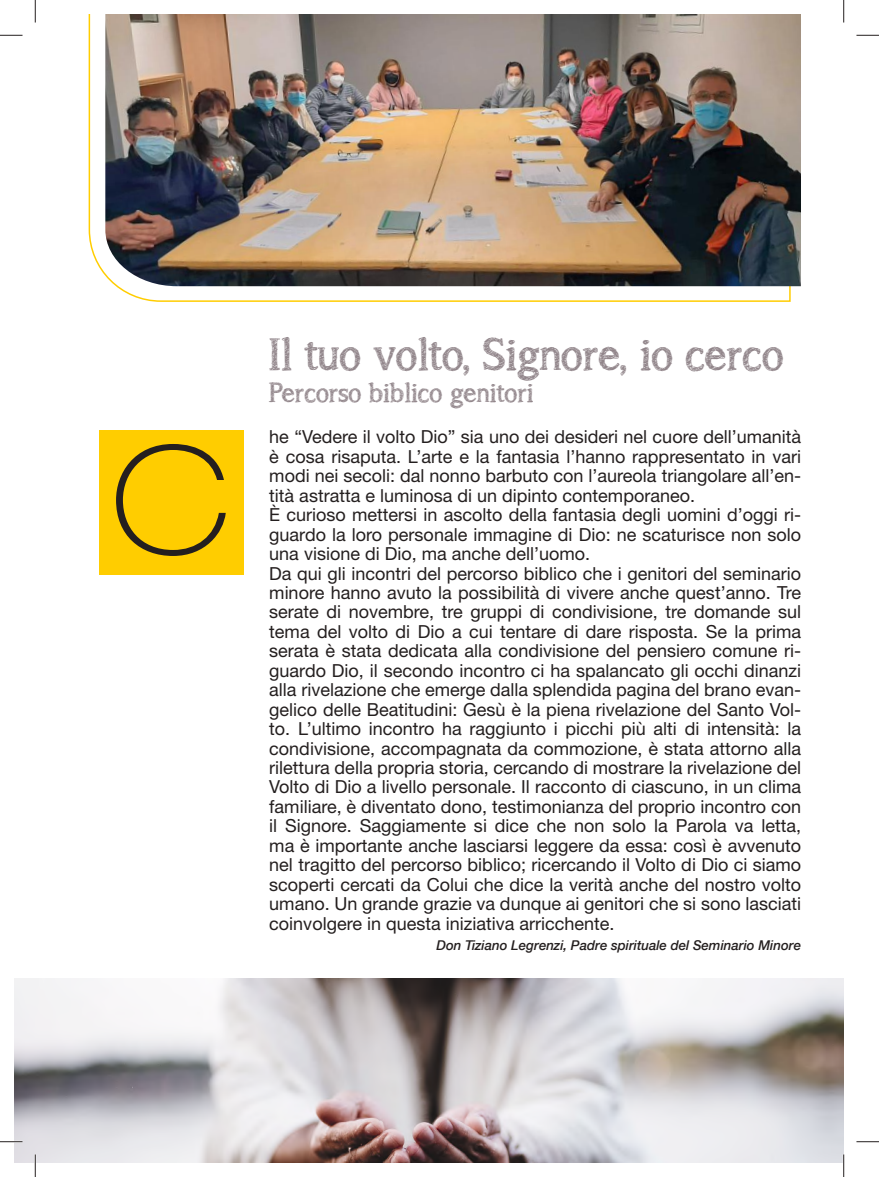
<style>
.page{position:relative;width:879px;height:1177px;background:#fff}
.page>*{position:absolute;margin:0;border:0;box-sizing:border-box;transform-origin:0 0}
.t1{font:100 expanded 150px "Helvetica Neue LT Std";color:#241f1f}
.t2{font:45px "asongforjennifer";color:#91858a}
.t3{font:27px "asongforjennifer";color:#91858a}
.t4{font:18px/19.5px "Helvetica Neue LT Std";color:#241f1f}
.t5{font:italic 500 13.5px "Helvetica Neue";color:#241f1f}
</style>
<div class="page">
<div style="left:99px;top:430px;width:145px;height:145px;background:#ffcd00"></div>
<svg style="left:88px;top:14px;width:703px;height:288px"></svg>
<img style="left:105px;top:14px;width:695px;height:272px">
<img style="left:14px;top:978px;width:829px;height:184px">
<hr style="left:0;top:1140px;width:22px;height:2px;background:#fff">
<hr style="left:34px;top:1154px;width:2px;height:22px;background:#fff">
<hr style="left:842px;top:1154px;width:2px;height:22px;background:#fff">
<svg style="left:0;top:35px;width:22px;height:1px"></svg>
<svg style="left:856px;top:35px;width:22px;height:1px"></svg>
<svg style="left:0;top:1141px;width:22px;height:1px"></svg>
<svg style="left:856px;top:1141px;width:22px;height:1px"></svg>
<svg style="left:35px;top:0;width:1px;height:23px"></svg>
<svg style="left:35px;top:1154px;width:1px;height:22px"></svg>
<svg style="left:843px;top:0;width:1px;height:23px"></svg>
<svg style="left:843px;top:1154px;width:1px;height:22px"></svg>
<h1 class="t1" style="left:112px;top:411px;width:121px">C</h1>
<h2 class="t2" style="left:269px;top:327px;width:515px">Il tuo volto, Signore, io cerco</h2>
<h3 class="t3" style="left:269px;top:376px;width:266px">Percorso biblico genitori</h3>
<p class="t4" style="left:269px;top:427px;width:533px">he “Vedere il volto Dio” sia uno dei desideri nel cuore dell’umanità è cosa risaputa. L’arte e la fantasia l’hanno rappresentato in vari modi nei secoli: dal nonno barbuto con l’aureola triangolare all’en&shy;tità astratta e luminosa di un dipinto contemporaneo.<br>È curioso mettersi in ascolto della fantasia degli uomini d’oggi ri&shy;guardo la loro personale immagine di Dio: ne scaturisce non solo una visione di Dio, ma anche dell’uomo.<br>Da qui gli incontri del percorso biblico che i genitori del seminario minore hanno avuto la possibilità di vivere anche quest’anno. Tre serate di novembre, tre gruppi di condivisione, tre domande sul tema del volto di Dio a cui tentare di dare risposta. Se la prima serata è stata dedicata alla condivisione del pensiero comune ri&shy;guardo Dio, il secondo incontro ci ha spalancato gli occhi dinanzi alla rivelazione che emerge dalla splendida pagina del brano evan&shy;gelico delle Beatitudini: Gesù è la piena rivelazione del Santo Vol&shy;to. L’ultimo incontro ha raggiunto i picchi più alti di intensità: la condivisione, accompagnata da commozione, è stata attorno alla rilettura della propria storia, cercando di mostrare la rivelazione del Volto di Dio a livello personale. Il racconto di ciascuno, in un clima familiare, è diventato dono, testimonianza del proprio incontro con il Signore. Saggiamente si dice che non solo la Parola va letta, ma è importante anche lasciarsi leggere da essa: così è avvenuto nel tragitto del percorso biblico; ricercando il Volto di Dio ci siamo scoperti cercati da Colui che dice la verità anche del nostro volto umano. Un grande grazie va dunque ai genitori che si sono lasciati coinvolgere in questa iniziativa arricchente.</p>
<p class="t5" style="left:436px;top:933px;width:366px">Don Tiziano Legrenzi, Padre spirituale del Seminario Minore</p>
</div>
